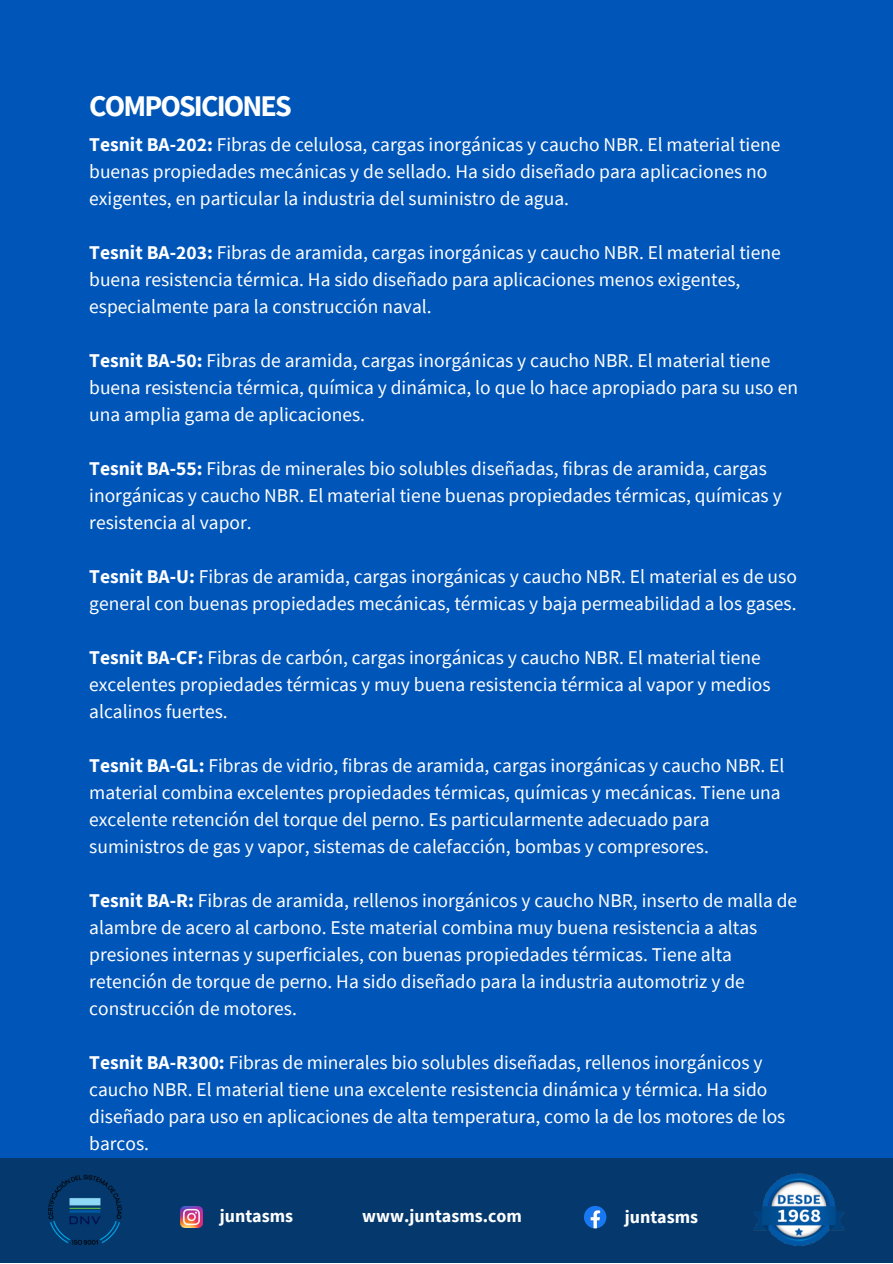
<style>
.page{position:relative;width:893px;height:1264px;background:#fff}
.page>*{position:absolute;margin:0;border:0;box-sizing:border-box;transform-origin:0 0}
.t1{font:700 30px "Source Sans Pro";letter-spacing:-.06em;color:#fff}
.t2{font:19.5px/27px "Source Sans Pro";color:#fff}
.t3{font:700 18px "Source Sans Pro";color:#fff}
.s1{font-weight:700}
</style>
<div class="page">
<div style="left:0;top:0;width:892px;height:1262px;background:#0055b8"></div>
<div style="left:0;top:1157px;width:892px;height:105px;background:#05396d"></div>
<img style="left:754px;top:1173px;width:90px;height:73px">
<img style="left:48px;top:1174px;width:74px;height:71px">
<svg style="left:584px;top:1206px;width:22px;height:22px"></svg>
<img style="left:181px;top:1206px;width:21px;height:21px">
<p class="t1" style="left:89px;top:87px;width:204px">COMPOSICIONES</p>
<p class="t2" style="left:89px;top:131px;width:692px"><span class="s1">Tesnit BA-202:</span> Fibras de celulosa, cargas inorgánicas y caucho NBR. El material tiene buenas propiedades mecánicas y de sellado. Ha sido diseñado para aplicaciones no exigentes, en particular la industria del suministro de agua.</p>
<p class="t2" style="left:89px;top:239px;width:693px"><span class="s1">Tesnit BA-203:</span> Fibras de aramida, cargas inorgánicas y caucho NBR. El material tiene buena resistencia térmica. Ha sido diseñado para aplicaciones menos exigentes, especialmente para la construcción naval.</p>
<p class="t2" style="left:89px;top:347px;width:710px"><span class="s1">Tesnit BA-50:</span> Fibras de aramida, cargas inorgánicas y caucho NBR. El material tiene buena resistencia térmica, química y dinámica, lo que lo hace apropiado para su uso en una amplia gama de aplicaciones.</p>
<p class="t2" style="left:89px;top:455px;width:694px"><span class="s1">Tesnit BA-55:</span> Fibras de minerales bio solubles diseñadas, fibras de aramida, cargas inorgánicas y caucho NBR. El material tiene buenas propiedades térmicas, químicas y resistencia al vapor.</p>
<p class="t2" style="left:89px;top:563px;width:709px"><span class="s1">Tesnit BA-U:</span> Fibras de aramida, cargas inorgánicas y caucho NBR. El material es de uso general con buenas propiedades mecánicas, térmicas y baja permeabilidad a los gases.</p>
<p class="t2" style="left:89px;top:643px;width:682px"><span class="s1">Tesnit BA-CF:</span> Fibras de carbón, cargas inorgánicas y caucho NBR. El material tiene excelentes propiedades térmicas y muy buena resistencia térmica al vapor y medios alcalinos fuertes.</p>
<p class="t2" style="left:89px;top:751px;width:696px"><span class="s1">Tesnit BA-GL:</span> Fibras de vidrio, fibras de aramida, cargas inorgánicas y caucho NBR. El material combina excelentes propiedades térmicas, químicas y mecánicas. Tiene una excelente retención del torque del perno. Es particularmente adecuado para suministros de gas y vapor, sistemas de calefacción, bombas y compresores.</p>
<p class="t2" style="left:89px;top:886px;width:709px"><span class="s1">Tesnit BA-R:</span> Fibras de aramida, rellenos inorgánicos y caucho NBR, inserto de malla de alambre de acero al carbono. Este material combina muy buena resistencia a altas presiones internas y superficiales, con buenas propiedades térmicas. Tiene alta retención de torque de perno. Ha sido diseñado para la industria automotriz y de construcción de motores.</p>
<p class="t2" style="left:89px;top:1048px;width:697px"><span class="s1">Tesnit BA-R300:</span> Fibras de minerales bio solubles diseñadas, rellenos inorgánicos y caucho NBR. El material tiene una excelente resistencia dinámica y térmica. Ha sido diseñado para uso en aplicaciones de alta temperatura, como la de los motores de los barcos.</p>
<p class="t3" style="left:220px;top:1204px;width:75px">juntasms</p>
<p class="t3" style="left:362px;top:1204px;width:161px">www.juntasms.com</p>
<p class="t3" style="left:624px;top:1205px;width:75px">juntasms</p>
</div>
